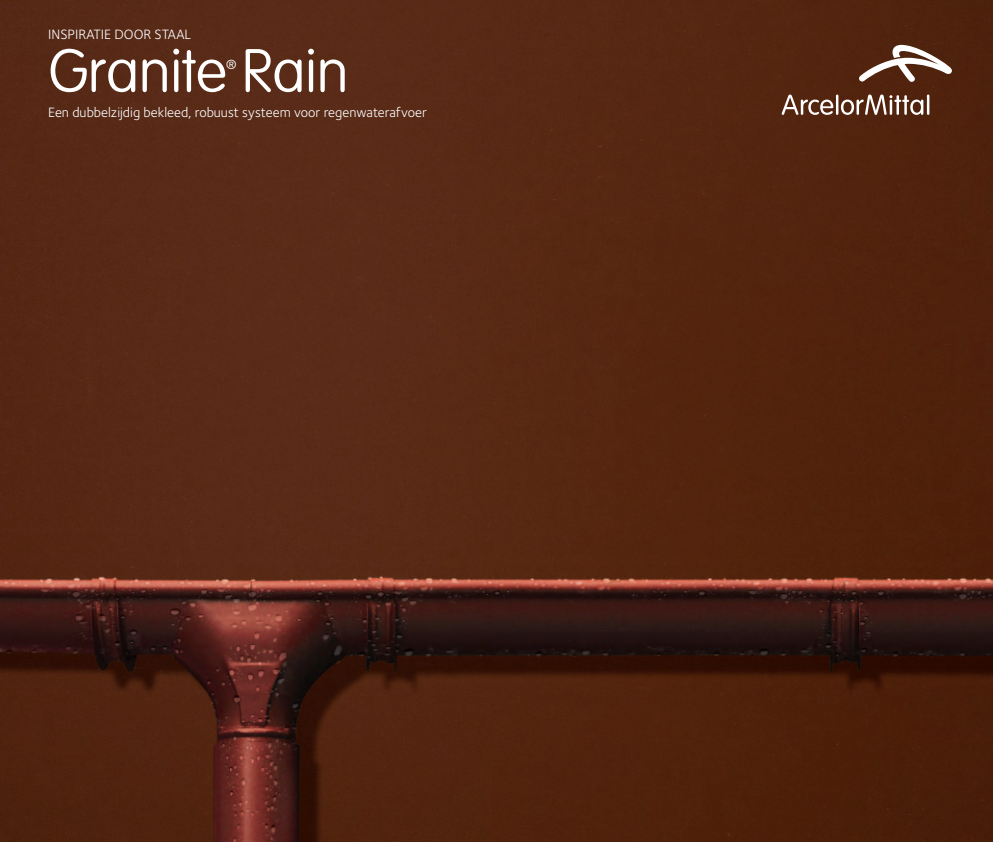
<style>
.page{position:relative;width:993px;height:842px;background:#fff}
.page>*{position:absolute;margin:0;border:0;box-sizing:border-box;transform-origin:0 0}
.t1{font:100 60px "VAG Rounded Std";letter-spacing:-.01em;color:#fff}
.t2{font:14px "Foundry Sterling";color:#fff}
.t3{font:100 13px "VAG Rounded Std";color:#fff}
</style>
<div class="page">
<img style="left:0;top:0;width:992px;height:842px">
<svg style="left:858px;top:45px;width:93px;height:37px"></svg>
<hr style="left:835px;top:95px;width:3px;height:20px;background:#fff">
<svg style="left:781px;top:95px;width:52px;height:20px"></svg>
<hr style="left:926px;top:95px;width:3px;height:20px;background:#fff">
<svg style="left:840px;top:95px;width:83px;height:20px"></svg>
<p class="t2" style="left:48px;top:30px;width:144px">INSPIRATIE DOOR STAAL</p>
<h1 class="t1" style="left:48px;top:45px;width:302px">Granite Rain</h1>
<p class="t3" style="left:226px;top:59px;width:12px">®</p>
<p class="t2" style="left:48px;top:108px;width:380px">Een dubbelzijdig bekleed, robuust systeem voor regenwaterafvoer</p>
</div>
